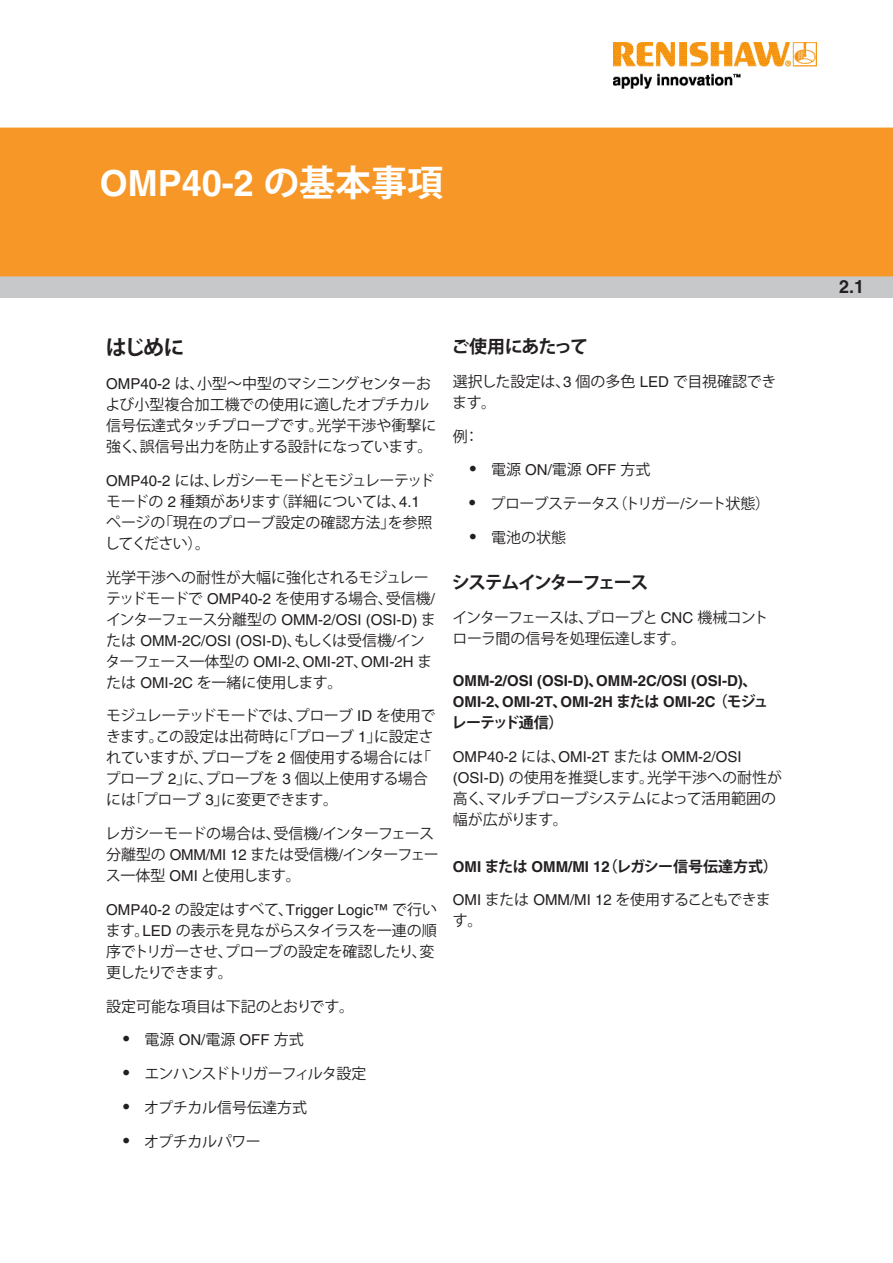
<style>
.page{position:relative;width:893px;height:1263px;background:#fff}
.page>*{position:absolute;margin:0;border:0;box-sizing:border-box;transform-origin:0 0}
.Section_Header{font:700 36px "Helvetica LT Pro";color:#fff}
.Heading_1{font:700 21px "Koz Go Std";color:#231f20}
.Heading_2{font:700 18px "Koz Go Std";letter-spacing:-.08em;color:#231f20}
.Heading_2-2{font:700 18px "Koz Go Std";letter-spacing:-.05em;color:#231f20}
.t1{font:700 18px "Helvetica LT Pro";color:#231f20}
.Body_Text_10pt{font:15px/21px "Koz Go Std";letter-spacing:-.02em;color:#231f20}
.Body_Text_10pt-2{font:15px/21px "Koz Go Std";letter-spacing:-.04em;color:#231f20}
.Heading_3{font:700 15px "Helvetica LT Pro";color:#231f20}
.Body_Text_10pt-3{font:15px/21px "Koz Go Std";color:#231f20}
.Body_Text_10pt-4{font:15px "Koz Go Std";letter-spacing:-.06em;color:#231f20}
.Body_Text_10pt-5{font:15px/21px "Koz Go Std";letter-spacing:-.055em;color:#231f20}
.Heading_3-2{font:700 15px "Koz Go Std";letter-spacing:-.01em;color:#231f20}
.Heading_3-3{font:700 15px "Koz Go Std";letter-spacing:-.04em;color:#231f20}
.s1{font-family:"Koz Go Std"}
.s2{font-family:"Helvetica LT Pro"}
.s3{font-family:"Helvetica LT Pro";font-size:18px}
</style>
<div class="page">
<img style="left:613px;top:43px;width:203px;height:46px">
<div style="left:0;top:276px;width:893px;height:22px;background:#c7c8ca"></div>
<div style="left:0;top:128px;width:893px;height:148px;background:#f79727"></div>
<p class="Section_Header" style="left:100px;top:161px;width:345px">OMP40-2 <span class="s1">の基本事項</span></p>
<p class="Heading_1" style="left:106px;top:334px;width:80px">はじめに</p>
<p class="Body_Text_10pt" style="left:105px;top:374px;width:333px"><span class="s2">OMP40-2</span> は、小型～中型のマシニングセンターおよび小型複合加工機での使用に適したオプチカル信号伝達式タッチプローブです。光学干渉や衝撃に強く、誤信号出力を防止する設計になっています。</p>
<p class="Body_Text_10pt" style="left:105px;top:470px;width:331px"><span class="s2">OMP40-2</span> には、レガシーモードとモジュレーテッドモードの <span class="s2">2</span> 種類があります（詳細については、<span class="s2">4 .1</span>ページの「現在のプローブ設定の確認方法」を参照してください）。</p>
<p class="Body_Text_10pt" style="left:106px;top:567px;width:331px">光学干渉への耐性が大幅に強化されるモジュレーテッドモードで <span class="s2">OMP40-2</span> を使用する場合、受信機<span class="s2">/</span>インターフェース分離型の <span class="s2">OMM-2/OSI (OSI-D)</span> または <span class="s2">OMM-2C/OSI (OSI-D)</span>、もしくは受信機<span class="s2">/</span>イン</p>
<p class="Body_Text_10pt" style="left:106px;top:651px;width:328px">ターフェース一体型の <span class="s2">OMI-2</span>、<span class="s2">OMI-2T</span>、<span class="s2">OMI-2H</span> または <span class="s2">OMI-2C</span> を一緒に使用します。</p>
<p class="Body_Text_10pt" style="left:106px;top:706px;width:331px">モジュレーテッドモードでは、プローブ <span class="s2">ID</span> を使用できます。この設定は出荷時に「プローブ <span class="s2">1</span>」に設定されていますが、プローブを <span class="s2">2</span> 個使用する場合には「プローブ <span class="s2">2</span>」に、プローブを <span class="s2">3</span> 個以上使用する場合には「プローブ <span class="s2">3</span>」に変更できます。</p>
<p class="Body_Text_10pt" style="left:105px;top:824px;width:335px">レガシーモードの場合は、受信機<span class="s2">/</span>インターフェース分離型の <span class="s2">OMM/MI 12</span> または受信機<span class="s2">/</span>インターフェース一体型 <span class="s2">OMI</span> と使用します。</p>
<p class="Body_Text_10pt-2" style="left:106px;top:899px;width:333px"><span class="s2">OMP40-2</span> の設定はすべて、<span class="s2">Trigger Logic™</span> で行います。<span class="s2">LED</span> の表示を見ながらスタイラスを一連の順序でトリガーさせ、プローブの設定を確認したり、変更したりできます。</p>
<p class="Body_Text_10pt-3" style="left:106px;top:996px;width:249px">設定可能な項目は下記のとおりです。</p>
<p class="Body_Text_10pt" style="left:123px;top:1030px;width:182px"><span class="s3">•</span> 電源 <span class="s2">ON/</span>電源 <span class="s2">OFF</span> 方式</p>
<p class="Body_Text_10pt-4" style="left:123px;top:1064px;width:245px"><span class="s3">•</span> エンハンスドトリガーフィルタ設定</p>
<p class="Body_Text_10pt-3" style="left:123px;top:1097px;width:186px"><span class="s3">•</span> オプチカル信号伝達方式</p>
<p class="Body_Text_10pt-2" style="left:123px;top:1131px;width:139px"><span class="s3">•</span> オプチカルパワー</p>
<p class="Heading_2-2" style="left:451px;top:335px;width:138px">ご使用にあたって</p>
<p class="Body_Text_10pt-3" style="left:452px;top:371px;width:326px">選択した設定は、<span class="s2">3</span> 個の多色 <span class="s2">LED</span> で目視確認できます。</p>
<p class="Body_Text_10pt" style="left:453px;top:426px;width:28px">例：</p>
<p class="Body_Text_10pt" style="left:470px;top:460px;width:182px"><span class="s3">•</span> 電源 <span class="s2">ON/</span>電源 <span class="s2">OFF</span> 方式</p>
<p class="Body_Text_10pt-2" style="left:469px;top:494px;width:302px"><span class="s3">•</span> プローブステータス（トリガー<span class="s2">/</span>シート状態）</p>
<p class="Body_Text_10pt" style="left:470px;top:527px;width:98px"><span class="s3">•</span> 電池の状態</p>
<p class="Heading_2" style="left:452px;top:571px;width:198px">システムインターフェース</p>
<p class="Body_Text_10pt-4" style="left:453px;top:608px;width:317px">インターフェースは、プローブと <span class="s2">CNC</span> 機械コント</p>
<p class="Body_Text_10pt" style="left:453px;top:629px;width:235px">ローラ間の信号を処理伝達します。</p>
<p class="Heading_3" style="left:453px;top:672px;width:306px">OMM-2/OSI (OSI-D)<span class="s1">、</span>OMM-2C/OSI (OSI-D)<span class="s1">、</span></p>
<p class="Heading_3" style="left:453px;top:693px;width:317px">OMI-2<span class="s1">、</span>OMI-2T<span class="s1">、</span>OMI-2H <span class="s1">または</span> OMI-2C <span class="s1">（モジュ</span></p>
<p class="Heading_3-3" style="left:451px;top:713px;width:114px">レーテッド通信）</p>
<p class="Body_Text_10pt" style="left:453px;top:747px;width:331px"><span class="s2">OMP40-2</span> には、<span class="s2">OMI-2T</span> または <span class="s2">OMM-2/OSI (OSI-D)</span> の使用を推奨します。光学干渉への耐性が高く、マルチプローブシステムによって活用範囲の幅が広がります。</p>
<p class="Heading_3-2" style="left:453px;top:856px;width:326px"><span class="s2">OMI</span> または <span class="s2">OMM/MI 12</span>（レガシー信号伝達方式）</p>
<p class="Body_Text_10pt-5" style="left:453px;top:890px;width:319px"><span class="s2">OMI</span> または <span class="s2">OMM/MI 12</span> を使用することもできます。</p>
<p class="t1" style="left:839px;top:275px;width:27px">2.1</p>
</div>
